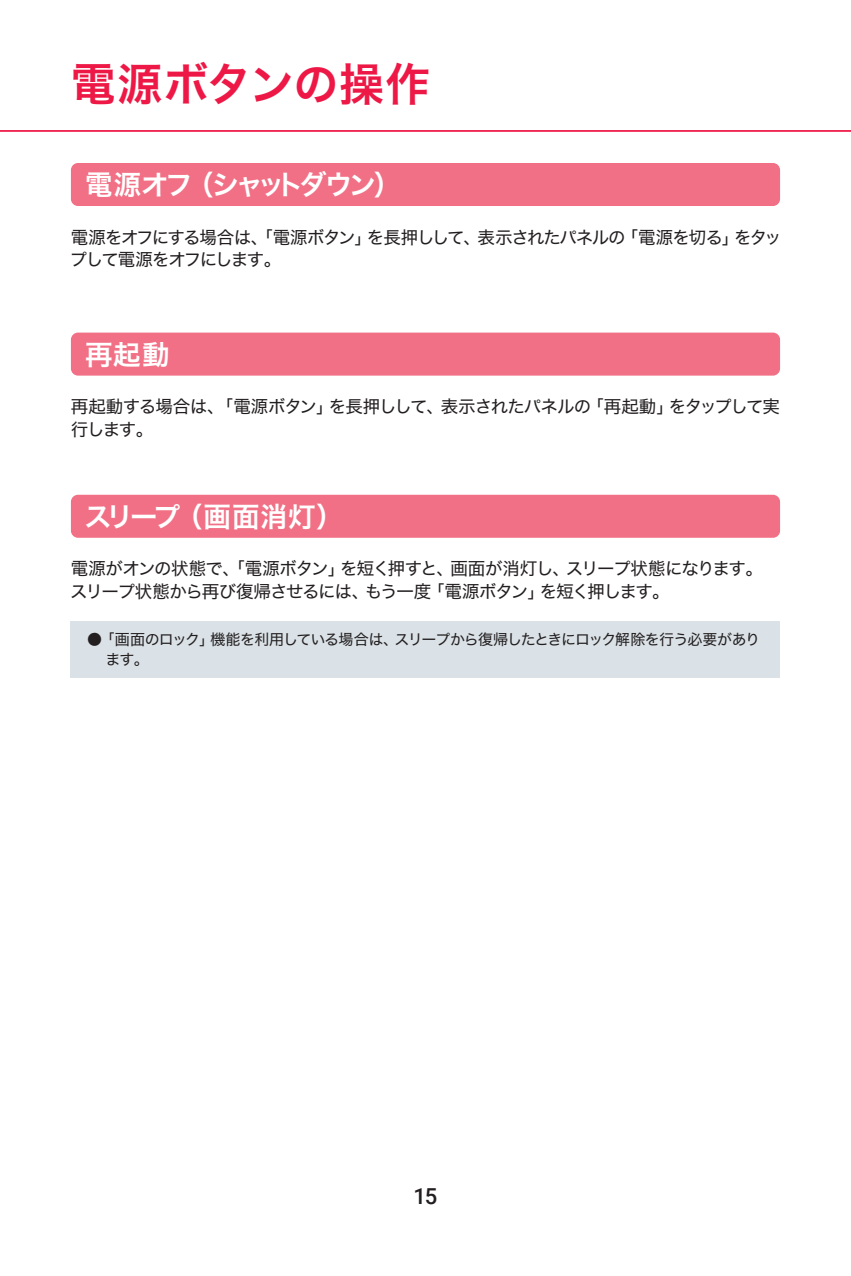
<style>
.page{position:relative;width:851px;height:1276px;background:#fff}
.page>*{position:absolute;margin:0;border:0;box-sizing:border-box;transform-origin:0 0}
.t1{font:45px "Hira Kaku Std W6";letter-spacing:.02em;color:#ed1845}
.t2{font:27.5px "Hira Kaku Std W6";letter-spacing:-.115em;color:#fff}
.t3{font:27.5px "Hira Kaku Std W6";letter-spacing:-.05em;color:#fff}
.t4{font:500 22px "Roboto";color:#231f20}
.t5{font:17.5px/22.5px "Hira Kaku Std W4";letter-spacing:-.065em;color:#231f20}
.t6{font:15px/20px "Hira Kaku Std W4";letter-spacing:-.065em;color:#231f20}
</style>
<div class="page">
<div style="left:71px;top:621px;width:709px;height:57px;background:#dae2e7"></div>
<hr style="left:0;top:130px;width:850px;height:2px;background:#ed1845">
<div style="left:71px;top:163px;width:709px;height:43px;background:#f17085;border-radius:7px"></div>
<div style="left:71px;top:333px;width:709px;height:42px;background:#f17085;border-radius:7px"></div>
<div style="left:71px;top:495px;width:709px;height:43px;background:#f17085;border-radius:7px"></div>
<h1 class="t1" style="left:71px;top:50px;width:361px">電源ボタンの操作</h1>
<h2 class="t2" style="left:85px;top:164px;width:318px">電源オフ（シャットダウン）</h2>
<p class="t5" style="left:70px;top:226px;width:713px">電源をオフにする場合は、「電源ボタン」を長押しして、表示されたパネルの「電源を切る」をタップして電源をオフにします。</p>
<h2 class="t2" style="left:85px;top:333px;width:86px">再起動</h2>
<p class="t5" style="left:71px;top:395px;width:710px">再起動する場合は、「電源ボタン」を長押しして、表示されたパネルの「再起動」をタップして実行します。</p>
<h2 class="t3" style="left:84px;top:496px;width:261px">スリープ（画面消灯）</h2>
<p class="t5" style="left:70px;top:557px;width:694px">電源がオンの状態で、「電源ボタン」を短く押すと、画面が消灯し、スリープ状態になります。スリープ状態から再び復帰させるには、もう一度「電源ボタン」を短く押します。</p>
<p class="t6" style="left:106px;top:630px;width:655px;text-indent:-19px">●「画面のロック」機能を利用している場合は、スリープから復帰したときにロック解除を行う必要があります。</p>
<p class="t4" style="left:413px;top:1181px;width:25px">15</p>
</div>
